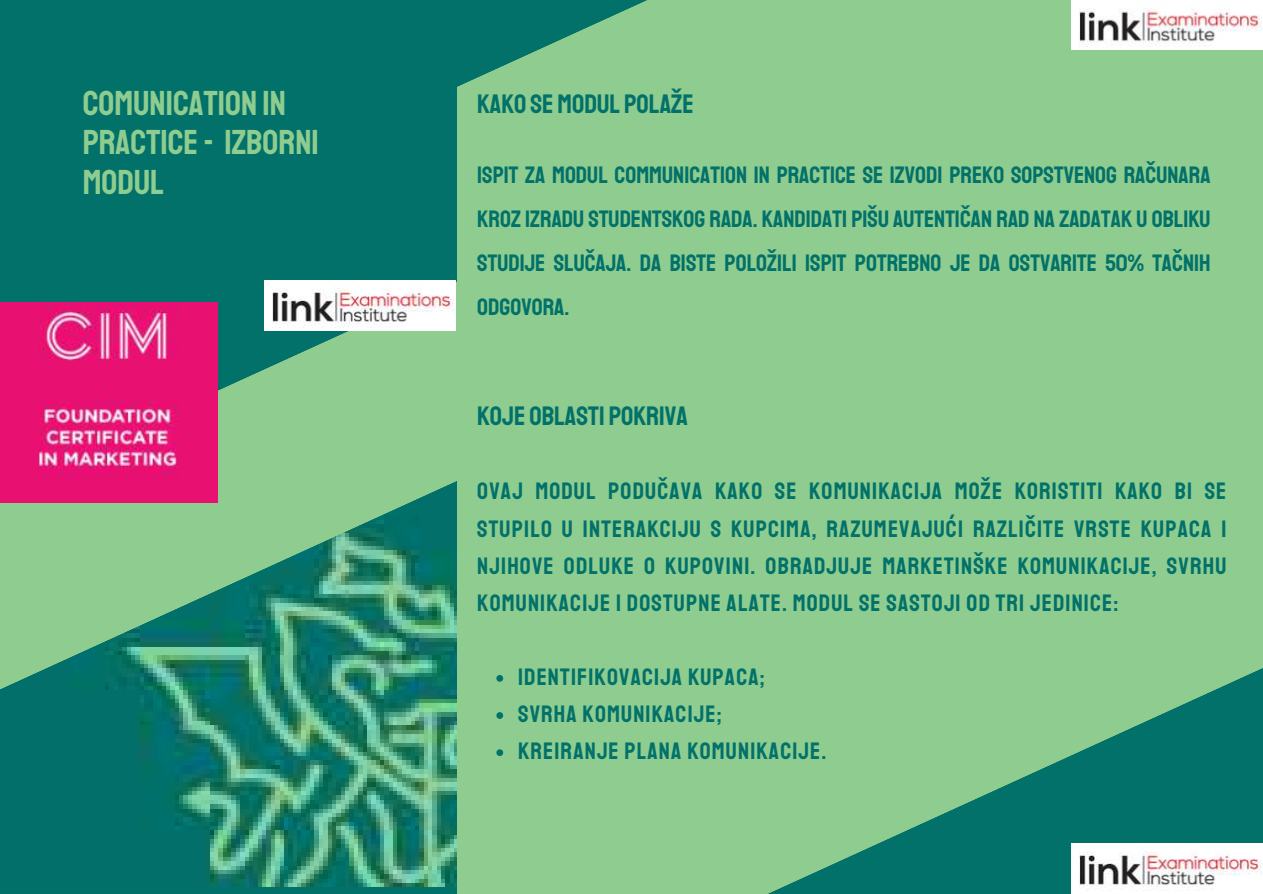
<style>
.page{position:relative;width:1263px;height:894px;background:#fff}
.page>*{position:absolute;margin:0;border:0;box-sizing:border-box;transform-origin:0 0}
.t1{font:34.95px/39.3px "Staatliches";color:#8ecc8f}
.t2{font:27px "Staatliches";color:#027169}
.t3{font:24px/37.2px "Staatliches";letter-spacing:.05em;color:#027169;text-align:justify}
</style>
<div class="page">
<img style="left:0;top:703px;width:457px;height:183px">
<svg style="left:0;top:299px;width:457px;height:404px;background:#5dab81"></svg>
<div style="left:457px;top:0;width:806px;height:893px;background:#8ecc8f"></div>
<svg style="left:0;top:0;width:647px;height:299px;fill:#027169"></svg>
<svg style="left:770px;top:668px;width:493px;height:225px"></svg>
<img style="left:0;top:302px;width:217px;height:200px">
<svg style="left:496px;top:675px;width:7px;height:6px"></svg>
<svg style="left:496px;top:712px;width:7px;height:6px"></svg>
<svg style="left:496px;top:749px;width:7px;height:6px"></svg>
<img style="left:265px;top:280px;width:191px;height:50px">
<img style="left:1072px;top:0;width:191px;height:50px">
<img style="left:1072px;top:843px;width:191px;height:50px">
<h1 class="t1" style="left:83px;top:84px;width:238px">COMUNICATION IN<br>PRACTICE - IZBORNI<br>MODUL</h1>
<p class="t2" style="left:477px;top:87px;width:218px">KAKO SE MODUL POLAŽE</p>
<p class="t3" style="left:477px;top:154px;width:735px;line-height:43.8px">ISPIT ZA MODUL COMMUNICATION IN PRACTICE SE IZVODI PREKO SOPSTVENOG RAČUNARA KROZ IZRADU STUDENTSKOG RADA. KANDIDATI PIŠU AUTENTIČAN RAD NA ZADATAK U OBLIKU STUDIJE SLUČAJA. DA BISTE POLOŽILI ISPIT POTREBNO JE DA OSTVARITE 50% TAČNIH ODGOVORA.</p>
<p class="t2" style="left:477px;top:399px;width:212px">KOJE OBLASTI POKRIVA</p>
<p class="t3" style="left:477px;top:473px;width:751px">OVAJ MODUL PODUČAVA KAKO SE KOMUNIKACIJA MOŽE KORISTITI KAKO BI SE STUPILO U INTERAKCIJU S KUPCIMA, RAZUMEVAJUĆI RAZLIČITE VRSTE KUPACA I NJIHOVE ODLUKE O KUPOVINI. OBRADJUJE MARKETINŠKE KOMUNIKACIJE, SVRHU KOMUNIKACIJE I DOSTUPNE ALATE. MODUL SE SASTOJI OD TRI JEDINICE:</p>
<p class="t3" style="left:518px;top:658px;width:310px;text-align:left">IDENTIFIKOVACIJA KUPACA;<br>SVRHA KOMUNIKACIJE;<br>KREIRANJE PLANA KOMUNIKACIJE.</p>
</div>
